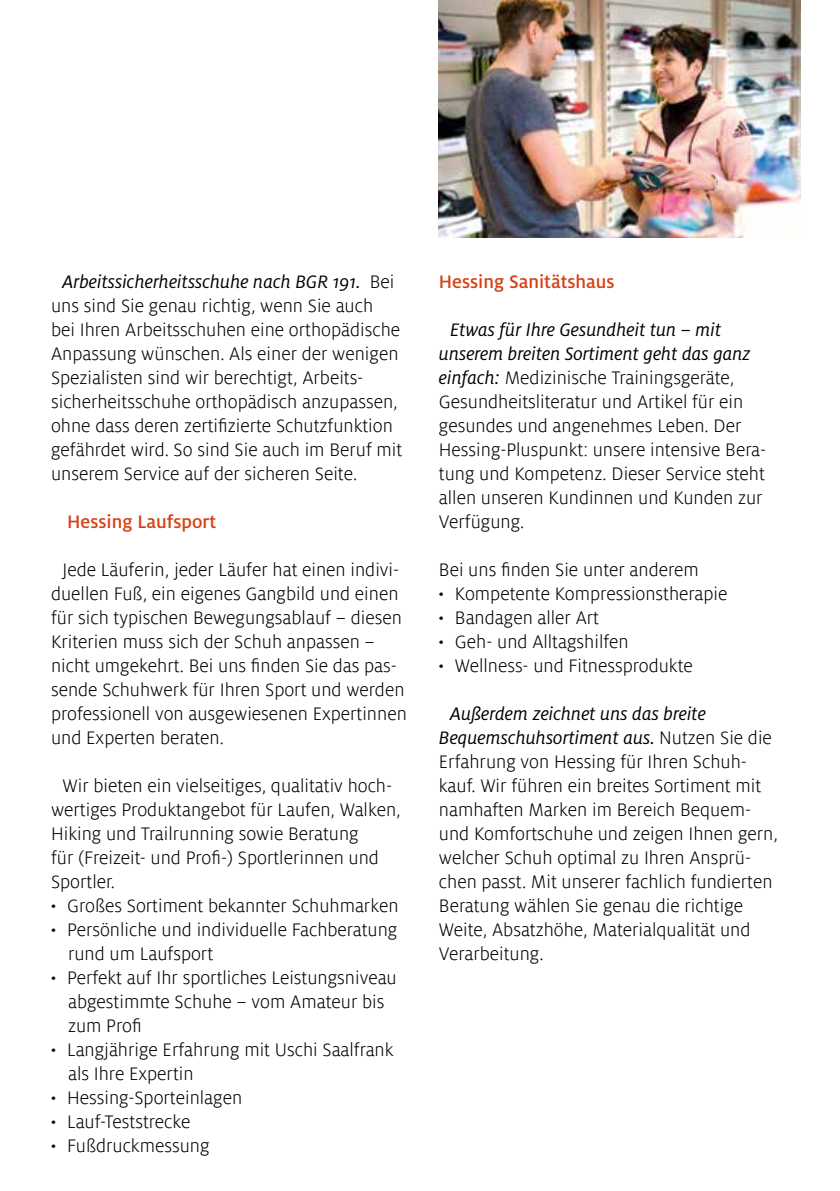
<style>
.page{position:relative;width:840px;height:1191px;background:#fff}
.page>*{position:absolute;margin:0;border:0;box-sizing:border-box;transform-origin:0 0}
.t1{font:300 20px/24px "Milo Offc";color:#000}
.t2{font:italic 20px/24px "Milo OT";color:#000}
.t3{font:500 20px "Milo OT";color:#d74013}
.s1{font-family:"Milo Offc";font-weight:300;font-style:normal}
.s2{font-family:"Milo OT";font-weight:700}
.s3{font-family:"Milo OT";font-weight:400;font-style:italic}
</style>
<div class="page">
<img style="left:438px;top:0;width:361px;height:237px">
<p class="t2" style="left:62px;top:270px;width:333px">Arbeitssicherheitsschuhe nach BGR 191. <span class="s1">Bei</span></p>
<p class="t1" style="left:51px;top:294px;width:352px">uns sind Sie genau richtig, wenn Sie auch<br>bei Ihren Arbeitsschuhen eine orthopädische Anpassung wünschen. Als einer der wenigen Spezialisten sind wir berechtigt, Arbeits&shy;sicherheitsschuhe orthopädisch anzupassen, ohne dass deren zertifizierte Schutzfunktion gefährdet wird. So sind Sie auch im Beruf mit unserem Service auf der sicheren Seite.</p>
<p class="t3" style="left:67px;top:511px;width:151px">Hessing Laufsport</p>
<p class="t1" style="left:51px;top:558px;width:357px;text-indent:11px">Jede Läuferin, jeder Läufer hat einen indivi&shy;duellen Fuß, ein eigenes Gangbild und einen für sich typischen Bewegungsablauf – diesen Kriterien muss sich der Schuh anpassen – nicht umgekehrt. Bei uns finden Sie das pas&shy;sende Schuhwerk für Ihren Sport und werden professionell von ausgewiesenen Expertinnen und Experten beraten.</p>
<p class="t1" style="left:62px;top:774px;width:331px">Wir bieten ein vielseitiges, qualitativ hoch-</p>
<p class="t1" style="left:51px;top:798px;width:351px">wertiges Produktangebot für Laufen, Walken,</p>
<p class="t1" style="left:51px;top:822px;width:309px">Hiking und Trailrunning sowie Beratung</p>
<p class="t1" style="left:51px;top:846px;width:329px">für (Freizeit- und Profi-) Sportlerinnen und</p>
<p class="t1" style="left:51px;top:870px;width:65px">Sportler.</p>
<p class="t1" style="left:51px;top:894px;width:349px"><span class="s2">·</span> Großes Sortiment bekannter Schuhmarken</p>
<p class="t1" style="left:51px;top:918px;width:347px"><span class="s2">·</span> Persönliche und individuelle Fachberatung</p>
<p class="t1" style="left:68px;top:942px;width:146px">rund um Laufsport</p>
<p class="t1" style="left:51px;top:966px;width:347px"><span class="s2">·</span> Perfekt auf Ihr sportliches Leistungsniveau</p>
<p class="t1" style="left:68px;top:990px;width:318px">abgestimmte Schuhe – vom Amateur bis</p>
<p class="t1" style="left:68px;top:1014px;width:75px">zum Profi</p>
<p class="t1" style="left:51px;top:1038px;width:344px"><span class="s2">·</span> Langjährige Erfahrung mit Uschi Saalfrank</p>
<p class="t1" style="left:68px;top:1062px;width:127px">als Ihre Expertin</p>
<p class="t1" style="left:51px;top:1086px;width:192px"><span class="s2">·</span> Hessing-Sporteinlagen</p>
<p class="t1" style="left:51px;top:1110px;width:141px"><span class="s2">·</span> Lauf-Teststrecke</p>
<p class="t1" style="left:51px;top:1134px;width:160px"><span class="s2">·</span> Fußdruckmessung</p>
<p class="t3" style="left:438px;top:271px;width:177px">Hessing Sanitätshaus</p>
<p class="t2" style="left:438px;top:318px;width:313px;text-indent:11px">Etwas für Ihre Gesundheit tun – mit unserem breiten Sortiment geht das ganz</p>
<p class="t1" style="left:438px;top:366px;width:328px"><span class="s3">einfach:</span> Medizinische Trainingsgeräte, Gesundheitsliteratur und Artikel für ein gesundes und angenehmes Leben. Der Hessing-Pluspunkt: unsere intensive Bera&shy;tung und Kompetenz. Dieser Service steht allen unseren Kundinnen und Kunden zur Verfügung.</p>
<p class="t1" style="left:438px;top:558px;width:290px">Bei uns finden Sie unter anderem<br><span class="s2">·</span> Kompetente Kompressionstherapie <span class="s2">·</span> Bandagen aller Art<br><span class="s2">·</span> Geh- und Alltagshilfen<br><span class="s2">·</span> Wellness- und Fitnessprodukte</p>
<p class="t2" style="left:438px;top:702px;width:334px;text-indent:11px">Außerdem zeichnet uns das breite<br>Bequemschuhsortiment aus. <span class="s1">Nutzen Sie die</span></p>
<p class="t1" style="left:438px;top:750px;width:340px">Erfahrung von Hessing für Ihren Schuh&shy;kauf. Wir führen ein breites Sortiment mit namhaften Marken im Bereich Bequem&shy;und Komfortschuhe und zeigen Ihnen gern, welcher Schuh optimal zu Ihren Ansprü&shy;chen passt. Mit unserer fachlich fundierten Beratung wählen Sie genau die richtige Weite, Absatzhöhe, Materialqualität und Verarbeitung.</p>
</div>
